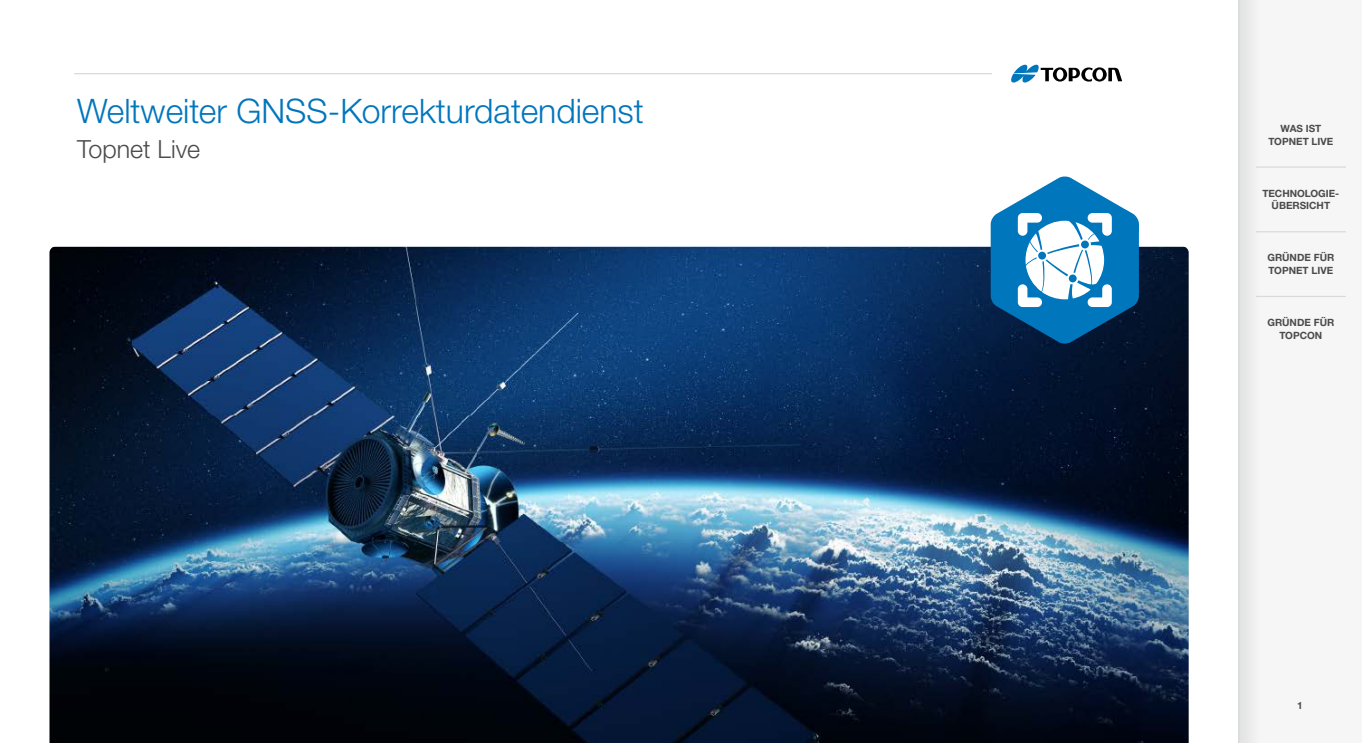
<style>
.page{position:relative;width:1362px;height:743px;background:#fff}
.page>*{position:absolute;margin:0;border:0;box-sizing:border-box;transform-origin:0 0}
.t1{font:300 33.75px "Helvetica Neue LTW1 G";color:#0076bd}
.t2{font:300 25px "Helvetica Neue LTW1 G";color:#4b4b4d}
.t3{font:700 10px/12.5px "Helvetica Neue LTW1 G";color:#4b4b4d;text-align:center}
</style>
<div class="page">
<div style="left:1238px;top:0;width:123px;height:742px;background:#f6f6f6"></div>
<img style="left:49px;top:246px;width:1139px;height:496px">
<svg style="left:990px;top:176px;width:148px;height:168px"></svg>
<hr style="left:74px;top:73px;width:917px;height:1px;background:#d9dadb">
<svg style="left:1011px;top:65px;width:111px;height:18px"></svg>
<div style="left:1238px;top:0;width:24px;height:742px;background:linear-gradient(to right,#e0e1e1,#f6f6f6)"></div>
<hr style="left:1238px;top:0;width:1px;height:742px;background:#d9dadb">
<hr style="left:1255px;top:166px;width:90px;height:2px;background:#d9dadb">
<hr style="left:1255px;top:231px;width:90px;height:1px;background:#d9dadb">
<hr style="left:1255px;top:296px;width:90px;height:1px;background:#d9dadb">
<h1 class="t1" style="left:77px;top:90px;width:568px">Weltweiter GNSS-Korrekturdatendienst</h1>
<h2 class="t2" style="left:77px;top:134px;width:125px">Topnet Live</h2>
<p class="t3" style="left:1268px;top:122px;width:66px">WAS IST<br>TOPNET LIVE</p>
<p class="t3" style="left:1262px;top:187px;width:78px">TECHNOLOGIE-<br>ÜBERSICHT</p>
<p class="t3" style="left:1267px;top:251px;width:68px;text-align:left">GRÜNDE FÜR<br>TOPNET LIVE</p>
<p class="t3" style="left:1267px;top:316px;width:68px">GRÜNDE FÜR<br>TOPCON</p>
<p class="t3" style="left:1297px;top:699px;width:7px">1</p>
</div>
